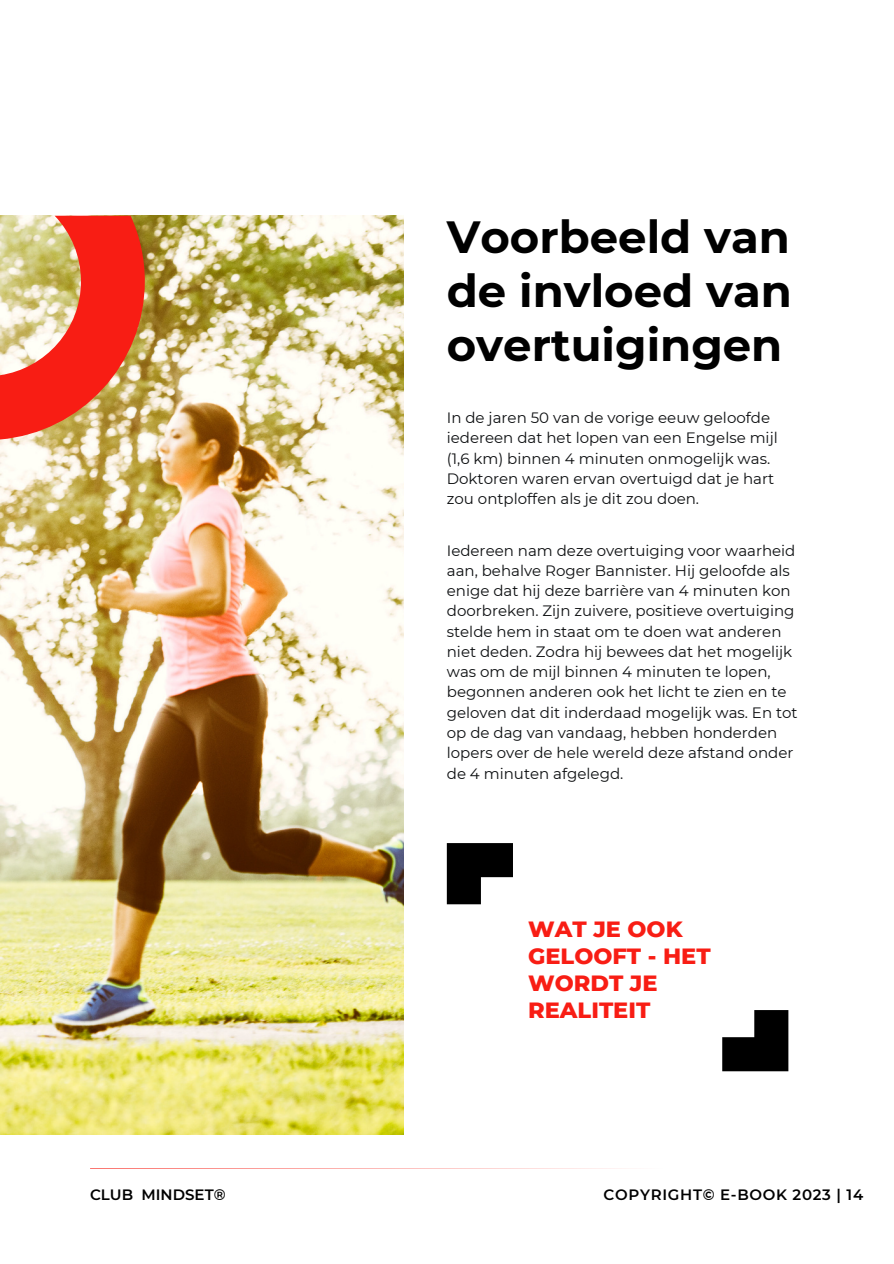
<style>
.page{position:relative;width:894px;height:1264px;background:#fff}
.page>*{position:absolute;margin:0;border:0;box-sizing:border-box;transform-origin:0 0}
.t1{font:700 45px/54px "Montserrat";color:#000;text-align:justify}
.t2{font:800 22.5px/27px "Montserrat";color:#f81d14}
.t3{font:15px/20.2px "Montserrat";color:#0d0f11}
.t4{font:600 15px "Montserrat";letter-spacing:.045em;color:#000}
.t5{font:600 15px "Montserrat";color:#000}
</style>
<div class="page">
<img style="left:0;top:216px;width:403px;height:918px">
<svg style="left:446px;top:843px;width:67px;height:61px"></svg>
<svg style="left:90px;top:1168px;width:536px;height:1px"></svg>
<svg style="left:722px;top:1010px;width:66px;height:61px"></svg>
<svg style="left:0;top:216px;width:145px;height:223px;background:#e67251"></svg>
<h3 class="t5" style="left:90px;top:1185px;width:137px">CLUB MINDSET®</h3>
<h1 class="t1" style="left:446px;top:210px;width:346px">Voorbeeld van de invloed van overtuigingen</h1>
<p class="t3" style="left:446px;top:407px;width:332px">In de jaren 50 van de vorige eeuw geloofde iedereen dat het lopen van een Engelse mijl (1,6 km) binnen 4 minuten onmogelijk was.<br>Doktoren waren ervan overtuigd dat je hart zou ontploffen als je dit zou doen.</p>
<p class="t3" style="left:446px;top:540px;width:352px">Iedereen nam deze overtuiging voor waarheid aan, behalve Roger Bannister. Hij geloofde als enige dat hij deze barrière van 4 minuten kon doorbreken. Zijn zuivere, positieve overtuiging stelde hem in staat om te doen wat anderen niet deden. Zodra hij bewees dat het mogelijk was om de mijl binnen 4 minuten te lopen, begonnen anderen ook het licht te zien en te geloven dat dit inderdaad mogelijk was. En tot op de dag van vandaag, hebben honderden lopers over de hele wereld deze afstand onder de 4 minuten afgelegd.</p>
<h3 class="t2" style="left:528px;top:915px;width:184px">WAT JE OOK<br>GELOOFT - HET<br>WORDT JE<br>REALITEIT</h3>
<h2 class="t4" style="left:603px;top:1185px;width:261px">COPYRIGHT© E-BOOK 2023 | 14</h2>
</div>
